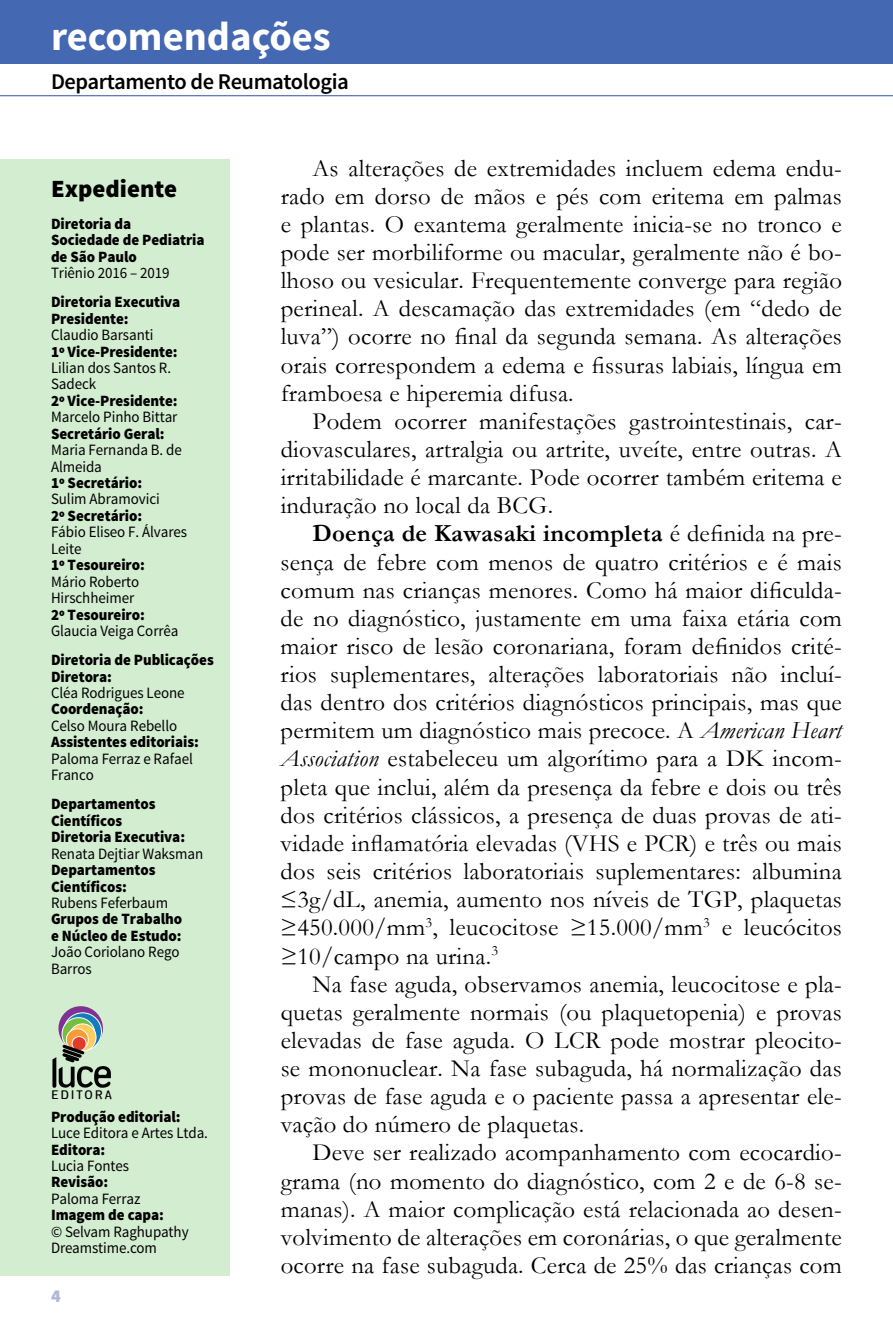
<style>
.page{position:relative;width:893px;height:1340px;background:#fff}
.page>*{position:absolute;margin:0;border:0;box-sizing:border-box;transform-origin:0 0}
.t1{font:700 40.5px "Source Sans Pro";color:#fff}
.t2{font:24.75px/28.1px "Garamond";letter-spacing:.01em;color:#000;text-align:justify}
.t3{font:900 24.75px "Source Sans Pro";color:#000}
.t4{font:600 22.5px "Source Sans Pro";letter-spacing:-.02em;color:#000}
.t5{font:900 18px "Source Sans Pro";color:#afb7dd}
.t6{font:900 15.75px/16.4px "Source Sans Pro";letter-spacing:-.005em;color:#000;scale:.95 1}
.t7{font:15.75px/16.4px "Source Sans Pro";letter-spacing:-.005em;color:#000;scale:.95 1}
.t8{font:12.83px "Decon Struct";letter-spacing:.17em;color:#000}
.s1{font-weight:700}
.s2{font-style:italic}
</style>
<div class="page">
<div style="left:0;top:0;width:893px;height:64px;background:#4468b1"></div>
<hr style="left:0;top:95px;width:893px;height:1px;background:#4468b1">
<div style="left:0;top:159px;width:230px;height:1117px;background:#d3edd1"></div>
<svg style="left:58px;top:1005px;width:45px;height:46px"></svg>
<svg style="left:63px;top:1012px;width:39px;height:39px"></svg>
<div style="left:63px;top:1012px;width:39px;height:39px;border:1px solid #fff;border-radius:50%"></div>
<svg style="left:62px;top:1017px;width:33px;height:33px"></svg>
<div style="left:61px;top:1016px;width:35px;height:35px;border:1px solid #fff;border-radius:50%"></div>
<svg style="left:52px;top:1022px;width:59px;height:65px"></svg>
<h1 class="t1" style="left:51px;top:11px;width:281px">recomendações</h1>
<p class="t4" style="left:51px;top:67px;width:299px">Departamento de Reumatologia</p>
<p class="t3" style="left:51px;top:173px;width:128px">Expediente</p>
<p class="t6" style="left:51px;top:216px;width:163px">Diretoria da<br>Sociedade de Pediatria de São Paulo</p>
<p class="t7" style="left:51px;top:265px;width:126px">Triênio 2016 – 2019</p>
<p class="t6" style="left:51px;top:294px;width:138px">Diretoria Executiva<br>Presidente:</p>
<p class="t7" style="left:51px;top:327px;width:109px">Claudio Barsanti</p>
<p class="t6" style="left:51px;top:344px;width:135px">1º Vice-Presidente:</p>
<p class="t7" style="left:51px;top:360px;width:128px">Lilian dos Santos R.<br>Sadeck</p>
<p class="t6" style="left:51px;top:393px;width:135px">2º Vice-Presidente:</p>
<p class="t7" style="left:51px;top:409px;width:135px">Marcelo Pinho Bittar</p>
<p class="t6" style="left:51px;top:426px;width:121px">Secretário Geral:</p>
<p class="t7" style="left:51px;top:442px;width:139px">Maria Fernanda B. de<br>Almeida</p>
<p class="t6" style="left:51px;top:475px;width:97px">1º Secretário:</p>
<p class="t7" style="left:51px;top:491px;width:116px">Sulim Abramovici</p>
<p class="t6" style="left:51px;top:508px;width:97px">2º Secretário:</p>
<p class="t7" style="left:51px;top:524px;width:145px">Fábio Eliseo F. Álvares<br>Leite</p>
<p class="t6" style="left:51px;top:557px;width:100px">1º Tesoureiro:</p>
<p class="t7" style="left:51px;top:573px;width:95px">Mário Roberto<br>Hirschheimer</p>
<p class="t6" style="left:51px;top:606px;width:100px">2º Tesoureiro:</p>
<p class="t7" style="left:51px;top:623px;width:136px">Glaucia Veiga Corrêa</p>
<p class="t6" style="left:51px;top:652px;width:173px">Diretoria de Publicações<br>Diretora:</p>
<p class="t7" style="left:51px;top:685px;width:142px">Cléa Rodrigues Leone</p>
<p class="t6" style="left:51px;top:701px;width:99px">Coordenação:</p>
<p class="t7" style="left:51px;top:717px;width:134px">Celso Moura Rebello</p>
<p class="t6" style="left:51px;top:734px;width:157px">Assistentes editoriais:</p>
<p class="t7" style="left:51px;top:750px;width:151px">Paloma Ferraz e Rafael<br>Franco</p>
<p class="t6" style="left:51px;top:796px;width:143px">Departamentos<br>Científicos<br>Diretoria Executiva:</p>
<p class="t7" style="left:51px;top:845px;width:162px">Renata Dejtiar Waksman</p>
<p class="t6" style="left:51px;top:862px;width:111px">Departamentos<br>Científicos:</p>
<p class="t7" style="left:51px;top:894px;width:125px">Rubens Feferbaum</p>
<p class="t6" style="left:51px;top:911px;width:139px">Grupos de Trabalho e Núcleo de Estudo:</p>
<p class="t7" style="left:51px;top:944px;width:137px">João Coriolano Rego<br>Barros</p>
<p class="t8" style="left:51px;top:1087px;width:62px">EDITORA</p>
<p class="t6" style="left:51px;top:1108px;width:138px">Produção editorial:</p>
<p class="t7" style="left:51px;top:1124px;width:167px">Luce Editora e Artes Ltda.</p>
<p class="t6" style="left:51px;top:1141px;width:59px">Editora:</p>
<p class="t7" style="left:51px;top:1157px;width:84px">Lucia Fontes</p>
<p class="t6" style="left:51px;top:1174px;width:62px">Revisão:</p>
<p class="t7" style="left:51px;top:1190px;width:96px">Paloma Ferraz</p>
<p class="t6" style="left:51px;top:1207px;width:120px">Imagem de capa:</p>
<p class="t7" style="left:51px;top:1223px;width:146px">© Selvam Raghupathy<br>Dreamstime.com</p>
<p class="t5" style="left:51px;top:1284px;width:11px">4</p>
<p class="t2" style="left:281px;top:153px;width:563px;text-indent:32px">As alterações de extremidades incluem edema endu&shy;rado em dorso de mãos e pés com eritema em palmas e plantas. O exantema geralmente inicia-se no tronco e pode ser morbiliforme ou macular, geralmente não é bo&shy;lhoso ou vesicular. Frequentemente converge para região perineal. A descamação das extremidades (em “dedo de luva”) ocorre no final da segunda semana. As alterações orais correspondem a edema e fissuras labiais, língua em framboesa e hiperemia difusa.</p>
<p class="t2" style="left:281px;top:406px;width:563px;text-indent:32px">Podem ocorrer manifestações gastrointestinais, car&shy;diovasculares, artralgia ou artrite, uveíte, entre outras. A irritabilidade é marcante. Pode ocorrer também eritema e induração no local da BCG.</p>
<p class="t2" style="left:281px;top:519px;width:563px;text-indent:32px"><span class="s1">Doença de Kawasaki incompleta</span> é definida na pre&shy;sença de febre com menos de quatro critérios e é mais comum nas crianças menores. Como há maior dificulda&shy;de no diagnóstico, justamente em uma faixa etária com maior risco de lesão coronariana, foram definidos crité&shy;rios suplementares, alterações laboratoriais não incluí&shy;das dentro dos critérios diagnósticos principais, mas que permitem um diagnóstico mais precoce. A <span class="s2">American Heart Association</span> estabeleceu um algorítimo para a DK incom&shy;pleta que inclui, além da presença da febre e dois ou três dos critérios clássicos, a presença de duas provas de ati&shy;vidade inflamatória elevadas (VHS e PCR) e três ou mais dos seis critérios laboratoriais suplementares: albumina ≤3g/dL, anemia, aumento nos níveis de TGP, plaquetas ≥450.000/mm<sup>3</sup>, leucocitose ≥15.000/mm<sup>3</sup> e leucócitos ≥10/campo na urina.<sup>3</sup></p>
<p class="t2" style="left:281px;top:969px;width:563px;text-indent:32px">Na fase aguda, observamos anemia, leucocitose e pla&shy;quetas geralmente normais (ou plaquetopenia) e provas elevadas de fase aguda. O LCR pode mostrar pleocito&shy;se mononuclear. Na fase subaguda, há normalização das provas de fase aguda e o paciente passa a apresentar ele&shy;vação do número de plaquetas.</p>
<p class="t2" style="left:281px;top:1137px;width:563px;text-indent:32px">Deve ser realizado acompanhamento com ecocardio&shy;grama (no momento do diagnóstico, com 2 e de 6-8 se&shy;manas). A maior complicação está relacionada ao desen&shy;volvimento de alterações em coronárias, o que geralmente ocorre na fase subaguda. Cerca de 25% das crianças com</p>
</div>
